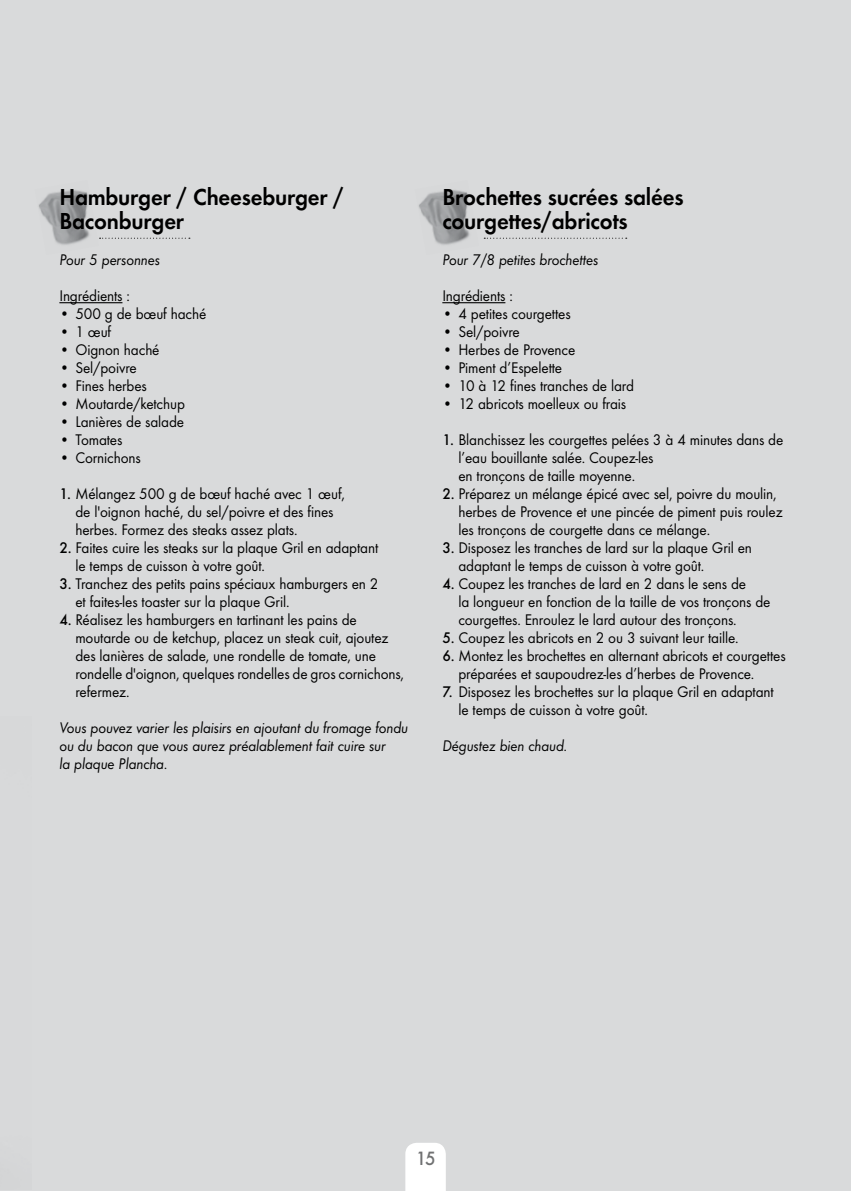
<style>
.page{position:relative;width:851px;height:1191px;background:#fff}
.page>*{position:absolute;margin:0;border:0;box-sizing:border-box;transform-origin:0 0}
.t1{font:600 24px/24px "Futura T";letter-spacing:-.01em;color:#000;scale:.95 1}
.t2{font:500 20px "Futura T";color:#707172;scale:.95 1}
.t3{font:16px/18px "Futura T";letter-spacing:-.01em;color:#000;scale:.95 1}
.t4{font:italic 16px/18px "Futura T";letter-spacing:-.01em;color:#000;scale:.95 1}
.s1{font-weight:500}
</style>
<div class="page">
<div style="left:0;top:0;width:850px;height:1191px;background:#d9dadb"></div>
<div style="left:405px;top:1143px;width:41px;height:48px;background:#fff"></div>
<hr style="left:59px;top:302px;width:63px;height:1px;background:#000">
<hr style="left:442px;top:302px;width:63px;height:1px;background:#000">
<img style="left:38px;top:190px;width:52px;height:55px">
<img style="left:419px;top:190px;width:51px;height:55px">
<svg style="left:100px;top:238px;width:90px;height:1px"></svg>
<svg style="left:484px;top:238px;width:142px;height:1px"></svg>
<h1 class="t1" style="left:59px;top:185px;width:301px">Hamburger / Cheeseburger /<br>Baconburger</h1>
<p class="t4" style="left:59px;top:251px;width:107px">Pour 5 personnes</p>
<p class="t3" style="left:59px;top:287px;width:76px">Ingrédients :</p>
<p class="t3" style="left:59px;top:305px;width:156px">• 500 g de bœuf haché</p>
<p class="t3" style="left:59px;top:323px;width:56px">• 1 œuf</p>
<p class="t3" style="left:59px;top:341px;width:107px">• Oignon haché</p>
<p class="t3" style="left:59px;top:359px;width:83px">• Sel/poivre</p>
<p class="t3" style="left:59px;top:377px;width:94px">• Fines herbes</p>
<p class="t3" style="left:59px;top:395px;width:134px">• Moutarde/ketchup</p>
<p class="t3" style="left:59px;top:413px;width:133px">• Lanières de salade</p>
<p class="t3" style="left:59px;top:431px;width:68px">• Tomates</p>
<p class="t3" style="left:59px;top:449px;width:87px">• Cornichons</p>
<p class="t3" style="left:75px;top:485px;width:285px;text-indent:-16px"><span class="s1">1.</span> Mélangez 500 g de bœuf haché avec 1 œuf, de l'oignon haché, du sel/poivre et des fines herbes. Formez des steaks assez plats.</p>
<p class="t3" style="left:75px;top:539px;width:320px;text-indent:-16px"><span class="s1">2.</span> Faites cuire les steaks sur la plaque Gril en adaptant le temps de cuisson à votre goût.</p>
<p class="t3" style="left:75px;top:575px;width:320px;text-indent:-16px"><span class="s1">3.</span> Tranchez des petits pains spéciaux hamburgers en 2 et faites-les toaster sur la plaque Gril.</p>
<p class="t3" style="left:75px;top:611px;width:347px;text-indent:-16px"><span class="s1">4.</span> Réalisez les hamburgers en tartinant les pains de moutarde ou de ketchup, placez un steak cuit, ajoutez des lanières de salade, une rondelle de tomate, une rondelle d'oignon, quelques rondelles de gros cornichons, refermez.</p>
<p class="t4" style="left:59px;top:719px;width:369px">Vous pouvez varier les plaisirs en ajoutant du fromage fondu ou du bacon que vous aurez préalablement fait cuire sur<br>la plaque Plancha.</p>
<h1 class="t1" style="left:442px;top:185px;width:255px">Brochettes sucrées salées courgettes/abricots</h1>
<p class="t4" style="left:442px;top:251px;width:166px">Pour 7/8 petites brochettes</p>
<p class="t3" style="left:442px;top:287px;width:76px">Ingrédients :</p>
<p class="t3" style="left:442px;top:305px;width:137px">• 4 petites courgettes</p>
<p class="t3" style="left:442px;top:323px;width:83px">• Sel/poivre</p>
<p class="t3" style="left:442px;top:341px;width:141px">• Herbes de Provence</p>
<p class="t3" style="left:442px;top:359px;width:128px">• Piment d’Espelette</p>
<p class="t3" style="left:442px;top:377px;width:203px">• 10 à 12 fines tranches de lard</p>
<p class="t3" style="left:442px;top:395px;width:195px">• 12 abricots moelleux ou frais</p>
<p class="t3" style="left:458px;top:431px;width:343px;text-indent:-16px"><span class="s1">1.</span> Blanchissez les courgettes pelées 3 à 4 minutes dans de l’eau bouillante salée. Coupez-les<br>en tronçons de taille moyenne.</p>
<p class="t3" style="left:458px;top:485px;width:343px;text-indent:-16px"><span class="s1">2.</span> Préparez un mélange épicé avec sel, poivre du moulin, herbes de Provence et une pincée de piment puis roulez les tronçons de courgette dans ce mélange.</p>
<p class="t3" style="left:458px;top:539px;width:310px;text-indent:-16px"><span class="s1">3.</span> Disposez les tranches de lard sur la plaque Gril en adaptant le temps de cuisson à votre goût.</p>
<p class="t3" style="left:458px;top:575px;width:330px;text-indent:-16px"><span class="s1">4.</span> Coupez les tranches de lard en 2 dans le sens de<br>la longueur en fonction de la taille de vos tronçons de courgettes. Enroulez le lard autour des tronçons.</p>
<p class="t3" style="left:442px;top:629px;width:313px"><span class="s1">5.</span> Coupez les abricots en 2 ou 3 suivant leur taille.</p>
<p class="t3" style="left:458px;top:647px;width:346px;text-indent:-16px"><span class="s1">6.</span> Montez les brochettes en alternant abricots et courgettes préparées et saupoudrez-les d’herbes de Provence.</p>
<p class="t3" style="left:458px;top:683px;width:333px;text-indent:-16px"><span class="s1">7.</span> Disposez les brochettes sur la plaque Gril en adaptant le temps de cuisson à votre goût.</p>
<p class="t4" style="left:442px;top:737px;width:133px">Dégustez bien chaud.</p>
<p class="t2" style="left:415px;top:1147px;width:23px">15</p>
</div>
